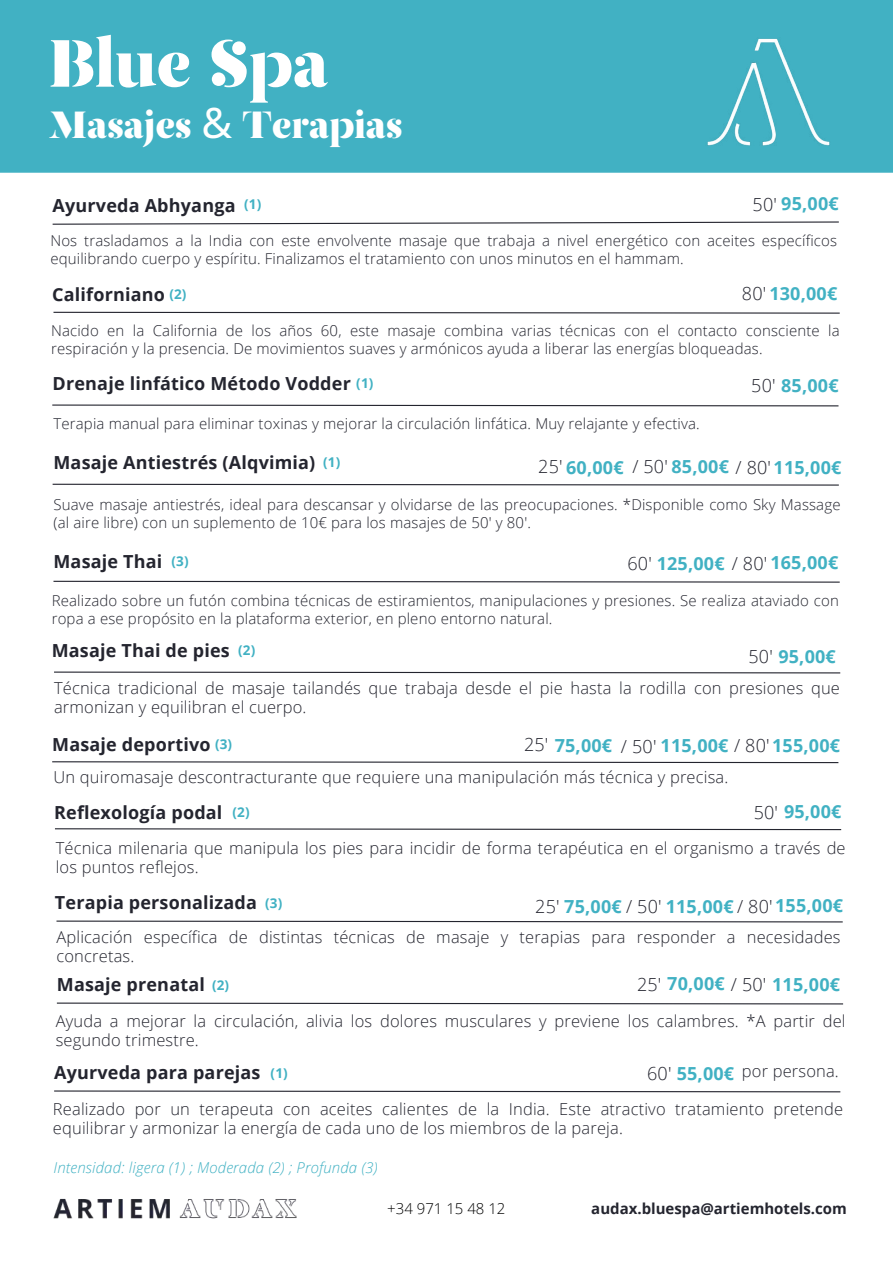
<style>
.page{position:relative;width:893px;height:1264px;background:#fff}
.page>*{position:absolute;margin:0;border:0;box-sizing:border-box;transform-origin:0 0}
.t1{font:73.8px "Artiem";color:#fff}
.t2{font:42px "Artiem";color:#fff}
.t3{font:700 18px "Open Sans";letter-spacing:.01em;color:#24252f}
.t4{font:700 18px "Open Sans";letter-spacing:.01em;color:#41b1c3}
.t5{font:300 16.5px/19px "Open Sans";letter-spacing:.01em;color:#24252f}
.t6{font:300 15px/18px "Open Sans";letter-spacing:.01em;color:#24252f}
.t7{font:italic 300 15px "Open Sans";letter-spacing:.01em;color:#41b1c3}
.t8{font:700 15px "Open Sans";color:#24252f}
.t9{font:300 15px "Open Sans";color:#000}
.t10{font:700 13.5px "Open Sans";color:#41b1c3}
.s1{font-family:"Noto Sans"}
.s2{font-weight:300;color:#24252f}
</style>
<div class="page">
<div style="left:0;top:0;width:892px;height:173px;background:#41b1c3"></div>
<img style="left:707px;top:38px;width:123px;height:108px">
<svg style="left:52px;top:221px;width:787px;height:4px"></svg>
<svg style="left:53px;top:311px;width:787px;height:3px"></svg>
<svg style="left:52px;top:404px;width:787px;height:3px"></svg>
<svg style="left:52px;top:483px;width:787px;height:3px"></svg>
<svg style="left:53px;top:580px;width:787px;height:3px"></svg>
<svg style="left:54px;top:671px;width:787px;height:3px"></svg>
<svg style="left:52px;top:761px;width:787px;height:2px;background:#84858a"></svg>
<svg style="left:55px;top:828px;width:787px;height:2px;background:#84858a"></svg>
<svg style="left:56px;top:920px;width:787px;height:3px"></svg>
<svg style="left:56px;top:1002px;width:788px;height:3px"></svg>
<svg style="left:54px;top:1090px;width:787px;height:2px"></svg>
<img style="left:53px;top:1198px;width:244px;height:21px">
<h1 class="t1" style="left:49px;top:32px;width:281px">Blue Spa</h1>
<h2 class="t2" style="left:49px;top:107px;width:355px">Masajes <span class="s1">&amp;</span> Terapias</h2>
<p class="t10" style="left:244px;top:195px;width:19px">(1)</p>
<p class="t4" style="left:752px;top:191px;width:88px"><span class="s2">50'</span> 95,00€</p>
<p class="t3" style="left:53px;top:192px;width:184px">Ayurveda Abhyanga</p>
<p class="t6" style="left:50px;top:231px;width:788px">Nos trasladamos a la India con este envolvente masaje que trabaja a nivel energético con aceites específicos equilibrando cuerpo y espíritu. Finalizamos el tratamiento con unos minutos en el hammam.</p>
<p class="t10" style="left:169px;top:284px;width:19px">(2)</p>
<p class="t4" style="left:741px;top:280px;width:97px"><span class="s2">80'</span> 130,00€</p>
<p class="t3" style="left:52px;top:282px;width:114px">Californiano</p>
<p class="t6" style="left:51px;top:321px;width:790px">Nacido en la California de los años 60, este masaje combina varias técnicas con el contacto consciente la respiración y la presencia. De movimientos suaves y armónicos ayuda a liberar las energías bloqueadas.</p>
<p class="t3" style="left:53px;top:371px;width:300px">Drenaje linfático Método Vodder</p>
<p class="t6" style="left:53px;top:414px;width:647px">Terapia manual para eliminar toxinas y mejorar la circulación linfática. Muy relajante y efectiva.</p>
<p class="t3" style="left:53px;top:450px;width:263px">Masaje Antiestrés (Alqvimia)</p>
<p class="t6" style="left:53px;top:495px;width:788px">Suave masaje antiestrés, ideal para descansar y olvidarse de las preocupaciones. *Disponible como Sky Massage (al aire libre) con un suplemento de 10€ para los masajes de 50' y 80'.</p>
<p class="t3" style="left:53px;top:549px;width:110px">Masaje Thai</p>
<p class="t6" style="left:52px;top:591px;width:788px">Realizado sobre un futón combina técnicas de estiramientos, manipulaciones y presiones. Se realiza ataviado con ropa a ese propósito en la plataforma exterior, en pleno entorno natural.</p>
<p class="t3" style="left:52px;top:638px;width:180px">Masaje Thai de pies</p>
<p class="t5" style="left:54px;top:677px;width:787px">Técnica tradicional de masaje tailandés que trabaja desde el pie hasta la rodilla con presiones que armonizan y equilibran el cuerpo.</p>
<p class="t3" style="left:52px;top:732px;width:160px">Masaje deportivo</p>
<p class="t5" style="left:54px;top:767px;width:676px">Un quiromasaje descontracturante que requiere una manipulación más técnica y precisa.</p>
<p class="t3" style="left:54px;top:799px;width:170px">Reflexología podal</p>
<p class="t5" style="left:56px;top:837px;width:791px">Técnica milenaria que manipula los pies para incidir de forma terapéutica en el organismo a través de los puntos reflejos.</p>
<p class="t3" style="left:55px;top:890px;width:203px">Terapia personalizada</p>
<p class="t5" style="left:56px;top:926px;width:785px">Aplicación específica de distintas técnicas de masaje y terapias para responder a necesidades concretas.</p>
<p class="t10" style="left:356px;top:373px;width:19px">(1)</p>
<p class="t4" style="left:751px;top:373px;width:89px"><span class="s2">50'</span> 85,00€</p>
<p class="t10" style="left:323px;top:452px;width:19px">(1)</p>
<p class="t4" style="left:538px;top:454px;width:305px"><span class="s2">25'</span> 60,00€ <span class="s2">/ 50'</span> 85,00€ <span class="s2">/ 80'</span>115,00€</p>
<p class="t4" style="left:627px;top:550px;width:212px"><span class="s2">60'</span> 125,00€ <span class="s2">/ 80'</span> 165,00€</p>
<p class="t10" style="left:171px;top:552px;width:19px">(3)</p>
<p class="t10" style="left:238px;top:641px;width:19px">(2)</p>
<p class="t4" style="left:748px;top:643px;width:89px"><span class="s2">50'</span> 95,00€</p>
<p class="t10" style="left:215px;top:734px;width:19px">(3)</p>
<p class="t4" style="left:524px;top:732px;width:317px"><span class="s2">25'</span> 75,00€ <span class="s2">/ 50'</span> 115,00€ <span class="s2">/ 80'</span>155,00€</p>
<p class="t10" style="left:232px;top:802px;width:19px">(2)</p>
<p class="t4" style="left:753px;top:798px;width:89px"><span class="s2">50'</span> 95,00€</p>
<p class="t10" style="left:265px;top:893px;width:19px">(3)</p>
<p class="t4" style="left:535px;top:893px;width:309px"><span class="s2">25'</span> 75,00€ <span class="s2">/ 50'</span> 115,00€ <span class="s2">/ 80'</span>155,00€</p>
<p class="t10" style="left:212px;top:975px;width:19px">(2)</p>
<p class="t4" style="left:637px;top:971px;width:204px"><span class="s2">25'</span> 70,00€ <span class="s2">/ 50'</span> 115,00€</p>
<p class="t3" style="left:57px;top:972px;width:149px">Masaje prenatal</p>
<p class="t5" style="left:56px;top:1010px;width:791px">Ayuda a mejorar la circulación, alivia los dolores musculares y previene los calambres. *A partir del segundo trimestre.</p>
<p class="t3" style="left:54px;top:1060px;width:208px">Ayurveda para parejas</p>
<p class="t5" style="left:53px;top:1098px;width:791px">Realizado por un terapeuta con aceites calientes de la India. Este atractivo tratamiento pretende equilibrar y armonizar la energía de cada uno de los miembros de la pareja.</p>
<p class="t10" style="left:270px;top:1063px;width:19px">(1)</p>
<p class="t4" style="left:647px;top:1060px;width:88px"><span class="s2">60'</span> 55,00€</p>
<p class="t5" style="left:741px;top:1061px;width:98px">por persona.</p>
<p class="t7" style="left:53px;top:1156px;width:325px">Intensidad: ligera (1) ; Moderada (2) ; Profunda (3)</p>
<p class="t9" style="left:387px;top:1198px;width:120px">+34 971 15 48 12</p>
<p class="t8" style="left:591px;top:1198px;width:257px">audax.bluespa@artiemhotels.com</p>
</div>
